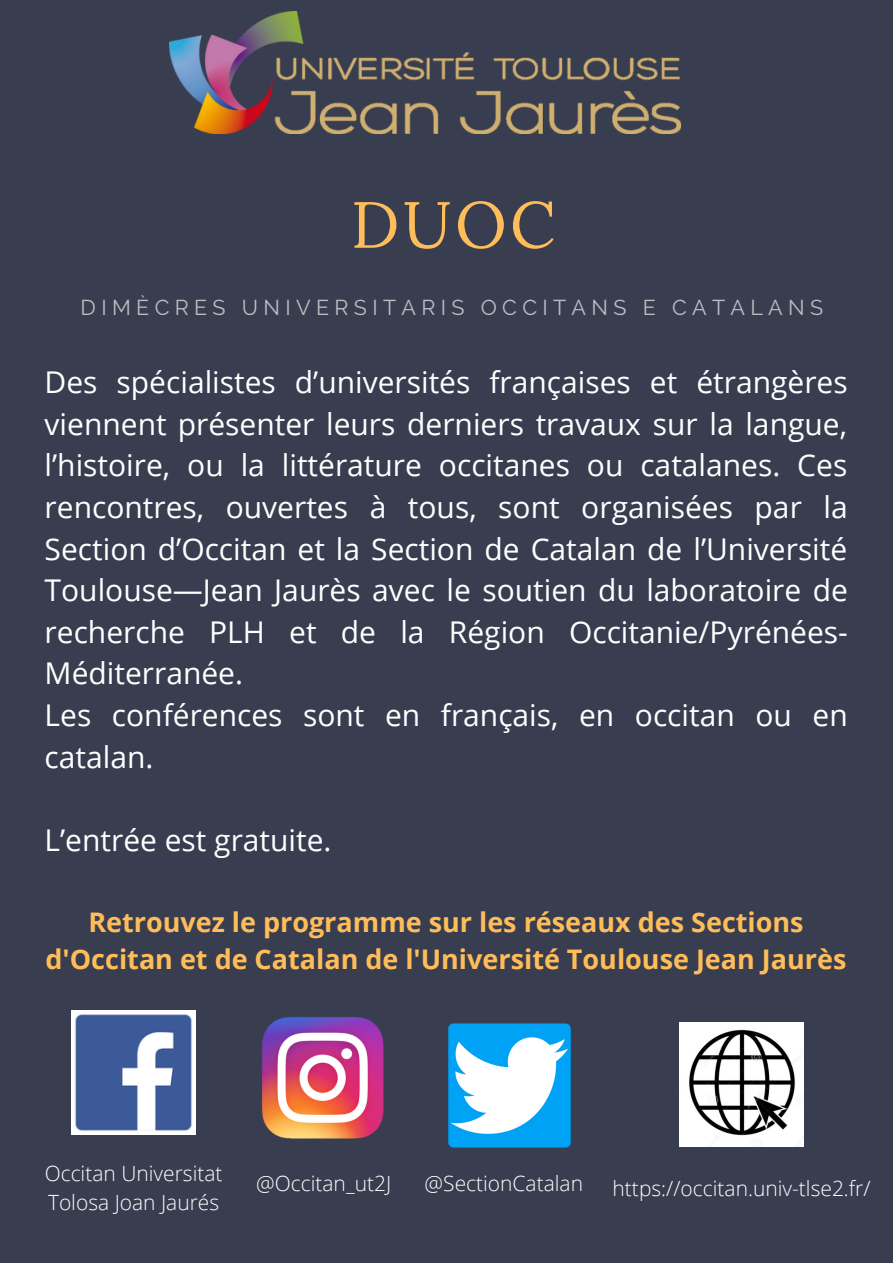
<style>
.page{position:relative;width:893px;height:1264px;background:#fff}
.page>*{position:absolute;margin:0;border:0;box-sizing:border-box;transform-origin:0 0}
.t1{font:65.1px "Lora";color:#ffbd59}
.t2{font:30px/41.5px "Open Sans";color:#fff}
.t3{font:700 27px/37px "Open Sans";color:#ffbd59;text-align:center}
.t4{font:21.45px "Raleway";letter-spacing:.25em;color:#b8bfc1}
.t5{font:300 21px/29.2px "Open Sans";color:#fff}
</style>
<div class="page">
<div style="left:0;top:0;width:892px;height:1262px;background:#383e50"></div>
<img style="left:72px;top:1010px;width:123px;height:124px">
<img style="left:262px;top:1016px;width:122px;height:123px">
<img style="left:448px;top:1023px;width:123px;height:125px">
<img style="left:679px;top:1022px;width:124px;height:124px">
<img style="left:169px;top:12px;width:511px;height:121px">
<h1 class="t1" style="left:351px;top:182px;width:206px">DUOC</h1>
<p class="t4" style="left:81px;top:295px;width:744px">DIMÈCRES UNIVERSITARIS OCCITANS E CATALANS</p>
<p class="t2" style="left:45px;top:361px;width:804px">Des spécialistes d’universités françaises et étrangères viennent présenter leurs derniers travaux sur la langue, l’histoire, ou la littérature occitanes ou catalanes. Ces rencontres, ouvertes à tous, sont organisées par la Section d’Occitan et la Section de Catalan de l’Université Toulouse—Jean Jaurès avec le soutien du laboratoire de recherche PLH et de la Région Occitanie/Pyrénées-Méditerranée.<br>Les conférences sont en français, en occitan ou en catalan.</p>
<p class="t2" style="left:45px;top:818px;width:288px">L’entrée est gratuite.</p>
<p class="t3" style="left:46px;top:902px;width:802px">Retrouvez le programme sur les réseaux des Sections d'Occitan et de Catalan de l'Université Toulouse Jean Jaurès</p>
<p class="t5" style="left:45px;top:1158px;width:179px">Occitan Universitat<br>Tolosa Joan Jaurés</p>
<p class="t5" style="left:256px;top:1168px;width:136px">@Occitan_ut2J</p>
<p class="t5" style="left:424px;top:1168px;width:160px">@SectionCatalan</p>
<p class="t5" style="left:612px;top:1172px;width:259px">https://occitan.univ-tlse2.fr/</p>
</div>
